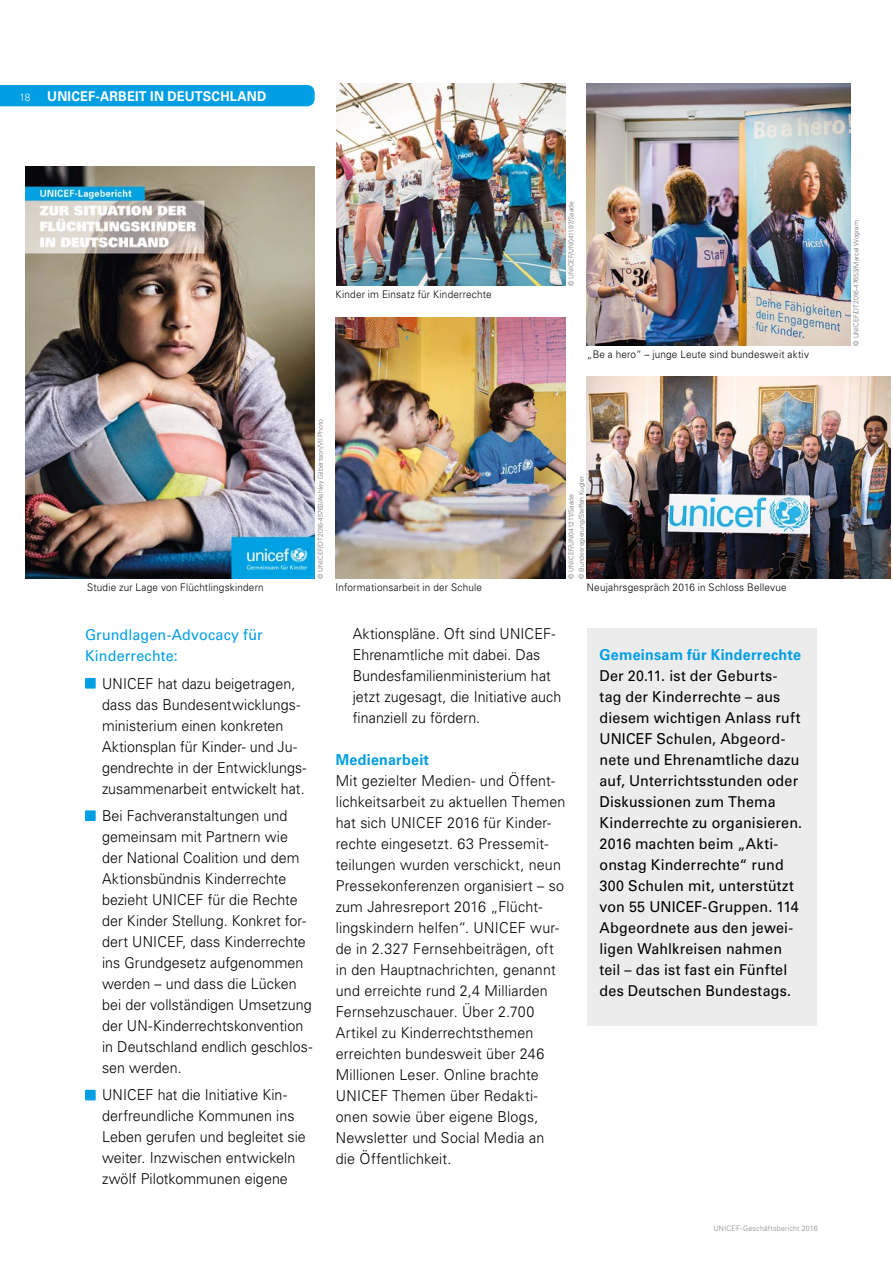
<style>
.page{position:relative;width:893px;height:1263px;background:#fff}
.page>*{position:absolute;margin:0;border:0;box-sizing:border-box;transform-origin:0 0}
.t1{font:300 15px/21px "Univers LT Std";letter-spacing:.01em;color:#000;scale:.95 1}
.t2{font:15px/21px "Univers LT Std";letter-spacing:.015em;color:#000;scale:.95 1}
.t3{font:700 15px "Univers LT Std";letter-spacing:.02em;color:#009ee3;scale:.95 1}
.t4{font:15px/21px "Univers LT Std";letter-spacing:.015em;color:#009ee3;scale:.95 1}
.t5{font:700 13.5px "Univers LT Std";letter-spacing:.015em;color:#fff;scale:.95 1}
.t6{font:300 10.5px "Univers LT Std";letter-spacing:.02em;color:#000;scale:.95 1}
.t7{font:300 10.5px "Univers LT Std";color:#fff;scale:.95 1}
.t8{font:300 7.5px "Univers LT Std";letter-spacing:.025em;color:#878786;scale:.95 1}
.t9{font:300 6.75px "Univers LT Std";color:#6f6f6e}
</style>
<div class="page">
<div style="left:587px;top:628px;width:229px;height:398px;background:#ececed"></div>
<img style="left:26px;top:166px;width:289px;height:413px">
<div style="left:0;top:85px;width:315px;height:21px;background:#009ee3"></div>
<img style="left:587px;top:377px;width:304px;height:202px">
<img style="left:586px;top:84px;width:264px;height:262px">
<img style="left:336px;top:84px;width:230px;height:202px">
<img style="left:336px;top:317px;width:229px;height:262px">
<div style="left:85px;top:678px;width:11px;height:11px;background:#009ee3"></div>
<div style="left:85px;top:810px;width:11px;height:11px;background:#009ee3"></div>
<div style="left:85px;top:1090px;width:11px;height:10px;background:#009ee3"></div>
<p class="t7" style="left:19px;top:91px;width:13px">18</p>
<p class="t5" style="left:47px;top:88px;width:232px">UNICEF-ARBEIT IN DEUTSCHLAND</p>
<p class="t6" style="left:336px;top:288px;width:166px">Kinder im Einsatz für Kinderrechte</p>
<p class="t9" style="left:316px;top:579px;width:161px;rotate:-90deg">© UNICEF/DT2016-45763/Ashley Gilbertson/VII Photo</p>
<p class="t9" style="left:567px;top:286px;width:86px;rotate:-90deg">© UNICEF/UN041197/Saade</p>
<p class="t6" style="left:587px;top:347px;width:235px">„Be a hero“ – junge Leute sind bundesweit aktiv</p>
<p class="t9" style="left:577px;top:579px;width:104px;rotate:-90deg">© Bundesregierung/Steffen Kugler</p>
<p class="t9" style="left:567px;top:579px;width:86px;rotate:-90deg">© UNICEF/UN041211/Saade</p>
<p class="t6" style="left:87px;top:581px;width:187px">Studie zur Lage von Flüchtlingskindern</p>
<p class="t6" style="left:336px;top:581px;width:156px">Informationsarbeit in der Schule</p>
<p class="t6" style="left:587px;top:581px;width:212px">Neujahrsgespräch 2016 in Schloss Bellevue</p>
<p class="t4" style="left:85px;top:624px;width:188px">Grundlagen-Advocacy für<br>Kinderrechte:</p>
<p class="t1" style="left:102px;top:673px;width:217px">UNICEF hat dazu beigetragen, dass das Bundesentwicklungs&shy;ministerium einen konkreten<br>Aktionsplan für Kinder- und Ju&shy;gendrechte in der Entwicklungs&shy;zusammenarbeit entwickelt hat.</p>
<p class="t1" style="left:102px;top:805px;width:223px">Bei Fachveranstaltungen und gemeinsam mit Partnern wie der National Coalition und dem<br>Aktionsbündnis Kinderrechte bezieht UNICEF für die Rechte der Kinder Stellung. Konkret for&shy;dert UNICEF, dass Kinderrechte ins Grundgesetz aufgenommen werden – und dass die Lücken bei der vollständigen Umsetzung der UN-Kinderrechtskonvention in Deutschland endlich geschlos&shy;sen werden.</p>
<p class="t1" style="left:102px;top:1084px;width:216px">UNICEF hat die Initiative Kin&shy;derfreundliche Kommunen ins<br>Leben gerufen und begleitet sie weiter. Inzwischen entwickeln zwölf Pilotkommunen eigene</p>
<p class="t1" style="left:353px;top:623px;width:221px">Aktionspläne. Oft sind UNICEF-<br>Ehrenamtliche mit dabei. Das<br>Bundesfamilienministerium hat jetzt zugesagt, die Initiative auch finanziell zu fördern.</p>
<p class="t3" style="left:336px;top:751px;width:100px">Medienarbeit</p>
<p class="t1" style="left:336px;top:770px;width:243px">Mit gezielter Medien- und Öffent&shy;lichkeitsarbeit zu aktuellen Themen hat sich UNICEF 2016 für Kinder&shy;rechte eingesetzt. 63 Pressemit&shy;teilungen wurden verschickt, neun<br>Pressekonferenzen organisiert – so zum Jahresreport 2016 „Flücht&shy;lingskindern helfen“. UNICEF wur&shy;de in 2.327 Fernsehbeiträgen, oft in den Hauptnachrichten, genannt und erreichte rund 2,4 Milliarden<br>Fernsehzuschauer. Über 2.700<br>Artikel zu Kinderrechtsthemen erreichten bundesweit über 246<br>Millionen Leser. Online brachte<br>UNICEF Themen über Redakti&shy;onen sowie über eigene Blogs,<br>Newsletter und Social Media an die Öffentlichkeit.</p>
<p class="t3" style="left:600px;top:646px;width:214px">Gemeinsam für Kinderrechte</p>
<p class="t2" style="left:600px;top:665px;width:215px">Der 20.11. ist der Geburts&shy;tag der Kinderrechte – aus diesem wichtigen Anlass ruft<br>UNICEF Schulen, Abgeord&shy;nete und Ehrenamtliche dazu auf, Unterrichtsstunden oder<br>Diskussionen zum Thema<br>Kinderrechte zu organisieren.<br>2016 machten beim „Akti&shy;onstag Kinderrechte“ rund<br>300 Schulen mit, unterstützt von 55 UNICEF-Gruppen. 114<br>Abgeordnete aus den jewei&shy;ligen Wahlkreisen nahmen teil – das ist fast ein Fünftel des Deutschen Bundestags.</p>
<p class="t8" style="left:714px;top:1223px;width:111px">UNICEF-Geschäftsbericht 2016</p>
<p class="t9" style="left:852px;top:346px;width:127px;rotate:-90deg">© UNICEF/DT2016-47653/Marcel Wogram</p>
</div>
